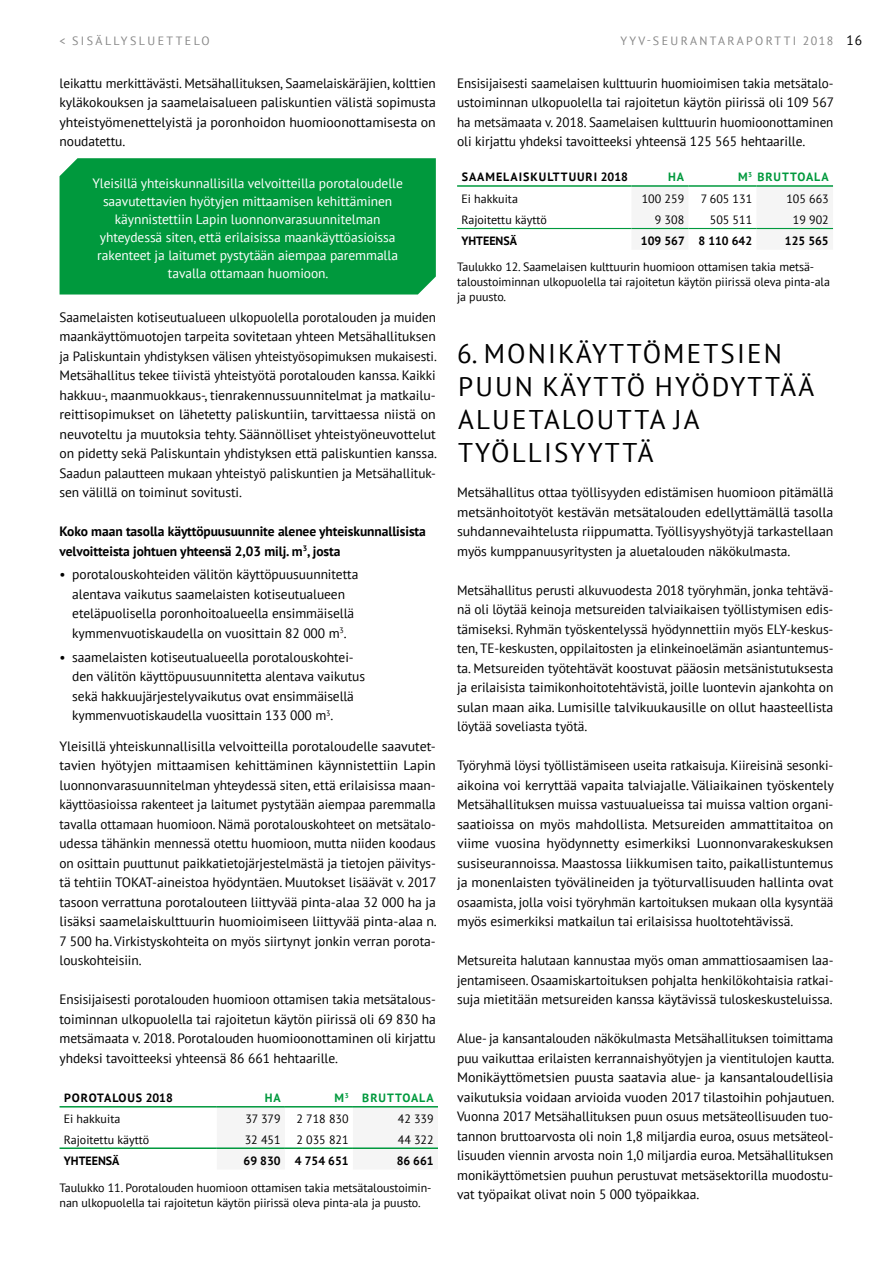
<style>
.page{position:relative;width:893px;height:1263px;background:#fff}
.page>*{position:absolute;margin:0;border:0;box-sizing:border-box;transform-origin:0 0}
.t1{font:27px/33px "PT Sans";letter-spacing:.08em;color:#000}
.t2{font:13.5px/19.5px "PT Sans";letter-spacing:-.005em;color:#000;text-align:justify}
.t3{font:13.5px/18px "PT Sans";letter-spacing:-.005em;color:#fff;text-align:center}
.t4{font:700 13.5px/19.5px "PT Sans";letter-spacing:-.005em;color:#000}
.t5{font:12px/15px "PT Sans";letter-spacing:-.005em;color:#000}
.t6{font:700 12px "PT Sans";color:#000}
.t7{font:12px "PT Sans";letter-spacing:.2em;color:#878787}
.t8{font:700 12px "PT Sans";letter-spacing:.08em;color:#00993d}
.t9{font:700 12px "PT Sans";letter-spacing:.08em;color:#000}
.t10{font:700 12px "PT Sans";letter-spacing:.045em;color:#000}
.s1{font-size:13.5px;color:#000}
</style>
<div class="page">
<div style="left:60px;top:158px;width:376px;height:136px;background:#00993d"></div>
<svg style="left:217px;top:1107px;width:221px;height:1px"></svg>
<hr style="left:217px;top:1106px;width:68px;height:1px;background:#00993d">
<hr style="left:285px;top:1106px;width:68px;height:1px;background:#00993d">
<hr style="left:353px;top:1106px;width:85px;height:1px;background:#00993d">
<hr style="left:60px;top:1106px;width:157px;height:1px;background:#00993d">
<hr style="left:60px;top:1147px;width:157px;height:2px;background:#00993d">
<hr style="left:217px;top:1147px;width:68px;height:2px;background:#00993d">
<hr style="left:285px;top:1147px;width:68px;height:2px;background:#00993d">
<hr style="left:353px;top:1147px;width:85px;height:2px;background:#00993d">
<svg style="left:631px;top:227px;width:202px;height:3px"></svg>
<hr style="left:631px;top:185px;width:57px;height:2px;background:#00993d">
<hr style="left:688px;top:185px;width:68px;height:2px;background:#00993d">
<hr style="left:756px;top:185px;width:77px;height:2px;background:#00993d">
<hr style="left:457px;top:185px;width:174px;height:2px;background:#00993d">
<hr style="left:457px;top:228px;width:174px;height:1px;background:#00993d">
<hr style="left:631px;top:228px;width:57px;height:1px;background:#00993d">
<hr style="left:688px;top:228px;width:68px;height:1px;background:#00993d">
<hr style="left:756px;top:228px;width:77px;height:1px;background:#00993d">
<p class="t7" style="left:60px;top:33px;width:152px">&lt; SISÄLLYSLUETTELO</p>
<p class="t7" style="left:620px;top:33px;width:243px">YYV-SEURANTARAPORTTI 2018 <span class="s1">16</span></p>
<p class="t2" style="left:60px;top:73px;width:378px">leikattu merkittävästi. Metsähallituksen, Saamelaiskäräjien, kolttien kyläkokouksen ja saamelaisalueen paliskuntien välistä sopimusta yhteistyömenettelyistä ja poronhoidon huomioonottamisesta on noudatettu.</p>
<p class="t3" style="left:92px;top:174px;width:312px">Yleisillä yhteiskunnallisilla velvoitteilla porotaloudelle saavutettavien hyötyjen mittaamisen kehittäminen käynnistettiin Lapin luonnonvarasuunnitelman yhteydessä siten, että erilaisissa maankäyttöasioissa rakenteet ja laitumet pystytään aiempaa paremmalla tavalla ottamaan huomioon.</p>
<p class="t2" style="left:60px;top:307px;width:379px">Saamelaisten kotiseutualueen ulkopuolella porotalouden ja muiden maankäyttömuotojen tarpeita sovitetaan yhteen Metsähallituksen ja Paliskuntain yhdistyksen välisen yhteistyösopimuksen mukaisesti.<br>Metsähallitus tekee tiivistä yhteistyötä porotalouden kanssa. Kaikki hakkuu-, maanmuokkaus-, tienrakennussuunnitelmat ja matkailu&shy;reittisopimukset on lähetetty paliskuntiin, tarvittaessa niistä on neuvoteltu ja muutoksia tehty. Säännölliset yhteistyöneuvottelut on pidetty sekä Paliskuntain yhdistyksen että paliskuntien kanssa.<br>Saadun palautteen mukaan yhteistyö paliskuntien ja Metsähallituk&shy;sen välillä on toiminut sovitusti.</p>
<p class="t4" style="left:60px;top:521px;width:368px">Koko maan tasolla käyttöpuusuunnite alenee yhteiskunnallisista velvoitteista johtuen yhteensä 2,03 milj. m<sup>3</sup>, josta</p>
<p class="t2" style="left:72px;top:564px;width:288px;text-align:left;text-indent:-13px">• porotalouskohteiden välitön käyttöpuusuunnitetta alentava vaikutus saamelaisten kotiseutualueen eteläpuolisella poronhoitoalueella ensimmäisellä kymmenvuotiskaudella on vuosittain 82 000 m<sup>3</sup>.</p>
<p class="t2" style="left:72px;top:647px;width:294px;text-align:left;text-indent:-13px">• saamelaisten kotiseutualueella porotalouskohtei&shy;den välitön käyttöpuusuunnitetta alentava vaikutus sekä hakkuujärjestelyvaikutus ovat ensimmäisellä kymmenvuotiskaudella vuosittain 133 000 m<sup>3</sup>.</p>
<p class="t2" style="left:60px;top:736px;width:379px">Yleisillä yhteiskunnallisilla velvoitteilla porotaloudelle saavutet&shy;tavien hyötyjen mittaamisen kehittäminen käynnistettiin Lapin luonnonvarasuunnitelman yhteydessä siten, että erilaisissa maan&shy;käyttöasioissa rakenteet ja laitumet pystytään aiempaa paremmalla tavalla ottamaan huomioon. Nämä porotalouskohteet on metsätalo&shy;udessa tähänkin mennessä otettu huomioon, mutta niiden koodaus on osittain puuttunut paikkatietojärjestelmästä ja tietojen päivitys&shy;tä tehtiin TOKAT-aineistoa hyödyntäen. Muutokset lisäävät v. 2017 tasoon verrattuna porotalouteen liittyvää pinta-alaa 32 000 ha ja lisäksi saamelaiskulttuurin huomioimiseen liittyvää pinta-alaa n.<br>7 500 ha. Virkistyskohteita on myös siirtynyt jonkin verran porota&shy;louskohteisiin.</p>
<p class="t2" style="left:60px;top:989px;width:378px">Ensisijaisesti porotalouden huomioon ottamisen takia metsätalous&shy;toiminnan ulkopuolella tai rajoitetun käytön piirissä oli 69 830 ha metsämaata v. 2018. Porotalouden huomioonottaminen oli kirjattu yhdeksi tavoitteeksi yhteensä 86 661 hehtaarille.</p>
<p class="t10" style="left:64px;top:1090px;width:110px">POROTALOUS 2018</p>
<p class="t8" style="left:265px;top:1090px;width:18px">HA</p>
<p class="t8" style="left:335px;top:1090px;width:101px">M<sup>3</sup> BRUTTOALA</p>
<p class="t5" style="left:64px;top:1111px;width:58px">Ei hakkuita</p>
<p class="t5" style="left:245px;top:1111px;width:37px">37 379</p>
<p class="t5" style="left:296px;top:1111px;width:54px">2 718 830</p>
<p class="t5" style="left:398px;top:1111px;width:37px">42 339</p>
<p class="t5" style="left:64px;top:1132px;width:87px">Rajoitettu käyttö</p>
<p class="t5" style="left:245px;top:1132px;width:37px">32 451</p>
<p class="t5" style="left:296px;top:1132px;width:54px">2 035 821</p>
<p class="t5" style="left:398px;top:1132px;width:37px">44 322</p>
<p class="t6" style="left:64px;top:1153px;width:57px">YHTEENSÄ</p>
<p class="t6" style="left:244px;top:1153px;width:107px">69 830 4 754 651</p>
<p class="t6" style="left:397px;top:1153px;width:39px">86 661</p>
<p class="t5" style="left:60px;top:1180px;width:373px">Taulukko 11. Porotalouden huomioon ottamisen takia metsätaloustoimin&shy;nan ulkopuolella tai rajoitetun käytön piirissä oleva pinta-ala ja puusto.</p>
<p class="t2" style="left:457px;top:73px;width:379px">Ensisijaisesti saamelaisen kulttuurin huomioimisen takia metsätalo&shy;ustoiminnan ulkopuolella tai rajoitetun käytön piirissä oli 109 567 ha metsämaata v. 2018. Saamelaisen kulttuurin huomioonottaminen oli kirjattu yhdeksi tavoitteeksi yhteensä 125 565 hehtaarille.</p>
<p class="t9" style="left:462px;top:169px;width:168px">SAAMELAISKULTTUURI 2018</p>
<p class="t8" style="left:668px;top:169px;width:18px">HA</p>
<p class="t8" style="left:738px;top:169px;width:92px">M<sup>3</sup> BRUTTOALA</p>
<p class="t5" style="left:461px;top:191px;width:58px">Ei hakkuita</p>
<p class="t5" style="left:642px;top:191px;width:44px">100 259</p>
<p class="t5" style="left:701px;top:191px;width:53px">7 605 131</p>
<p class="t5" style="left:786px;top:191px;width:44px">105 663</p>
<p class="t5" style="left:461px;top:212px;width:87px">Rajoitettu käyttö</p>
<p class="t5" style="left:655px;top:212px;width:31px">9 308</p>
<p class="t5" style="left:710px;top:212px;width:44px">505 511</p>
<p class="t5" style="left:793px;top:212px;width:37px">19 902</p>
<p class="t6" style="left:461px;top:233px;width:57px">YHTEENSÄ</p>
<p class="t6" style="left:641px;top:233px;width:113px">109 567 8 110 642</p>
<p class="t6" style="left:785px;top:233px;width:45px">125 565</p>
<p class="t5" style="left:457px;top:259px;width:374px">Taulukko 12. Saamelaisen kulttuurin huomioon ottamisen takia metsä&shy;taloustoiminnan ulkopuolella tai rajoitetun käytön piirissä oleva pinta-ala ja puusto.</p>
<h1 class="t1" style="left:457px;top:337px;width:359px">6. MONIKÄYTTÖMETSIEN<br>PUUN KÄYTTÖ HYÖDYTTÄÄ<br>ALUETALOUTTA JA<br>TYÖLLISYYTTÄ</h1>
<p class="t2" style="left:457px;top:482px;width:378px">Metsähallitus ottaa työllisyyden edistämisen huomioon pitämällä metsänhoitotyöt kestävän metsätalouden edellyttämällä tasolla suhdannevaihtelusta riippumatta. Työllisyyshyötyjä tarkastellaan myös kumppanuusyritysten ja aluetalouden näkökulmasta.</p>
<p class="t2" style="left:457px;top:580px;width:378px">Metsähallitus perusti alkuvuodesta 2018 työryhmän, jonka tehtävä&shy;nä oli löytää keinoja metsureiden talviaikaisen työllistymisen edis&shy;tämiseksi. Ryhmän työskentelyssä hyödynnettiin myös ELY-keskus&shy;ten, TE-keskusten, oppilaitosten ja elinkeinoelämän asiantuntemus&shy;ta. Metsureiden työtehtävät koostuvat pääosin metsänistutuksesta ja erilaisista taimikonhoitotehtävistä, joille luontevin ajankohta on sulan maan aika. Lumisille talvikuukausille on ollut haasteellista löytää soveliasta työtä.</p>
<p class="t2" style="left:457px;top:755px;width:378px;text-align:left">Työryhmä löysi työllistämiseen useita ratkaisuja. Kiireisinä sesonki&shy;aikoina voi kerryttää vapaita talviajalle. Väliaikainen työskentely Metsähallituksen muissa vastuualueissa tai muissa valtion organi&shy;saatioissa on myös mahdollista. Metsureiden ammattitaitoa on viime vuosina hyödynnetty esimerkiksi Luonnonvarakeskuksen susiseurannoissa. Maastossa liikkumisen taito, paikallistuntemus ja monenlaisten työvälineiden ja työturvallisuuden hallinta ovat osaamista, jolla voisi työryhmän kartoituksen mukaan olla kysyntää myös esimerkiksi matkailun tai erilaisissa huoltotehtävissä.</p>
<p class="t2" style="left:457px;top:950px;width:378px">Metsureita halutaan kannustaa myös oman ammattiosaamisen laa&shy;jentamiseen. Osaamiskartoituksen pohjalta henkilökohtaisia ratkai&shy;suja mietitään metsureiden kanssa käytävissä tuloskeskusteluissa.</p>
<p class="t2" style="left:457px;top:1028px;width:379px">Alue- ja kansantalouden näkökulmasta Metsähallituksen toimittama puu vaikuttaa erilaisten kerrannaishyötyjen ja vientitulojen kautta.<br>Monikäyttömetsien puusta saatavia alue- ja kansantaloudellisia vaikutuksia voidaan arvioida vuoden 2017 tilastoihin pohjautuen.<br>Vuonna 2017 Metsähallituksen puun osuus metsäteollisuuden tuo&shy;tannon bruttoarvosta oli noin 1,8 miljardia euroa, osuus metsäteol&shy;lisuuden viennin arvosta noin 1,0 miljardia euroa. Metsähallituksen monikäyttömetsien puuhun perustuvat metsäsektorilla muodostu&shy;vat työpaikat olivat noin 5 000 työpaikkaa.</p>
</div>
